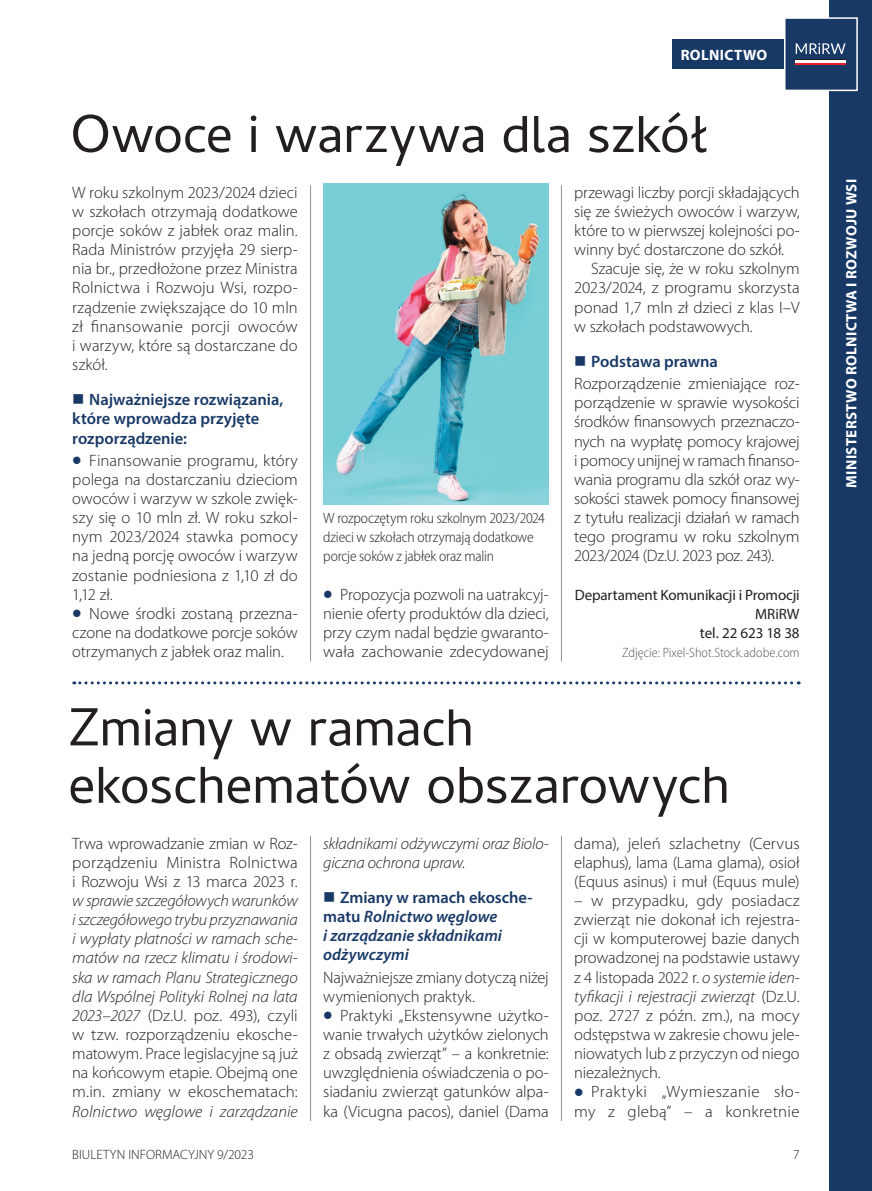
<style>
.page{position:relative;width:872px;height:1191px;background:#fff}
.page>*{position:absolute;margin:0;border:0;box-sizing:border-box;transform-origin:0 0}
.t1{font:54px/57.4px "Cambay";letter-spacing:-.015em;color:#231f20}
.t2{font:300 16.5px/19.2px "Myriad Pro";letter-spacing:-.005em;color:#231f20;text-align:justify}
.t3{font:italic 300 16.5px/19.2px "Myriad Pro";letter-spacing:-.005em;color:#231f20;text-align:justify}
.t4{font:600 16.5px/19.2px "Myriad Pro";color:#183966}
.t5{font:italic 600 16.5px/19.2px "Myriad Pro";color:#183966}
.t6{font:300 16.5px/19.2px "Myriad Pro";letter-spacing:.025em;color:#231f20;text-align:right}
.t7{font:300 semi-condensed 15px/19.2px "Myriad Pro";letter-spacing:-.01em;color:#231f20}
.t8{font:15px/19.2px "Myriad Pro";letter-spacing:-.01em;color:#231f20;text-align:right}
.t9{font:700 15px "Myriad Pro";letter-spacing:.025em;color:#fff}
.t10{font:300 semi-condensed 13.5px "Myriad Pro";color:#57585a}
.t11{font:300 13.5px "Myriad Pro";color:#231f20}
.s1{font-style:normal}
.s2{font-style:italic}
</style>
<div class="page">
<div style="left:829px;top:0;width:43px;height:1191px;background:#183966"></div>
<hr style="left:310px;top:185px;width:1px;height:476px;background:#939598">
<hr style="left:561px;top:185px;width:1px;height:476px;background:#939598">
<hr style="left:310px;top:836px;width:1px;height:284px;background:#939598">
<hr style="left:561px;top:836px;width:1px;height:284px;background:#939598">
<div style="left:672px;top:39px;width:157px;height:30px;background:#183966"></div>
<div style="left:784px;top:18px;width:73px;height:72px;background:#183966"></div>
<hr style="left:795px;top:63px;width:51px;height:2px;background:#ee1d23">
<hr style="left:795px;top:60px;width:51px;height:3px;background:#fff">
<hr style="left:795px;top:60px;width:51px;height:1px;background:#231f20">
<svg style="left:795px;top:43px;width:50px;height:11px"></svg>
<div style="left:784px;top:17px;width:73px;height:74px;border:2px solid #fff"></div>
<img style="left:323px;top:184px;width:226px;height:320px">
<svg style="left:74px;top:681px;width:725px;height:3px"></svg>
<p class="t9" style="left:680px;top:45px;width:88px">ROLNICTWO</p>
<h1 class="t1" style="left:70px;top:105px;width:638px">Owoce i warzywa dla szkół</h1>
<p class="t2" style="left:72px;top:183px;width:227px">W roku szkolnym 2023/2024 dzieci w szkołach otrzymają dodatkowe porcje soków z jabłek oraz malin.<br>Rada Ministrów przyjęła 29 sierp&shy;nia br., przedłożone przez Ministra Rolnictwa i Rozwoju Wsi, rozpo&shy;rządzenie zwiększające do 10 mln zł finansowanie porcji owoców i warzyw, które są dostarczane do szkół.</p>
<p class="t4" style="left:72px;top:390px;width:212px;text-indent:17px">Najważniejsze rozwiązania, które wprowadza przyjęte rozporządzenie:</p>
<p class="t2" style="left:72px;top:451px;width:227px;text-indent:17px">Finansowanie programu, który polega na dostarczaniu dzieciom owoców i warzyw w szkole zwięk&shy;szy się o 10 mln zł. W roku szkol&shy;nym 2023/2024 stawka pomocy na jedną porcję owoców i warzyw zostanie podniesiona z 1,10 zł do 1,12 zł.</p>
<p class="t2" style="left:72px;top:604px;width:227px;text-indent:17px">Nowe środki zostaną przezna&shy;czone na dodatkowe porcje soków otrzymanych z jabłek oraz malin.</p>
<p class="t7" style="left:323px;top:509px;width:223px">W rozpoczętym roku szkolnym 2023/2024 dzieci w szkołach otrzymają dodatkowe porcje soków z jabłek oraz malin</p>
<p class="t2" style="left:323px;top:585px;width:227px;text-indent:17px">Propozycja pozwoli na uatrakcyj&shy;nienie oferty produktów dla dzieci, przy czym nadal będzie gwaranto&shy;wała zachowanie zdecydowanej</p>
<p class="t2" style="left:574px;top:183px;width:227px">przewagi liczby porcji składających</p>
<p class="t2" style="left:574px;top:202px;width:227px">się ze świeżych owoców i warzyw,</p>
<p class="t2" style="left:574px;top:221px;width:227px">które to w pierwszej kolejności po-</p>
<p class="t2" style="left:574px;top:240px;width:211px">winny być dostarczone do szkół.</p>
<p class="t2" style="left:591px;top:259px;width:210px">Szacuje się, że w roku szkolnym</p>
<p class="t2" style="left:574px;top:279px;width:227px">2023/2024, z programu skorzysta</p>
<p class="t2" style="left:574px;top:298px;width:227px">ponad 1,7 mln zł dzieci z klas I–V</p>
<p class="t2" style="left:574px;top:317px;width:180px">w szkołach podstawowych.</p>
<p class="t4" style="left:591px;top:351px;width:128px">Podstawa prawna</p>
<p class="t2" style="left:574px;top:374px;width:227px">Rozporządzenie zmieniające roz&shy;porządzenie w sprawie wysokości środków finansowych przeznaczo&shy;nych na wypłatę pomocy krajowej i pomocy unijnej w ramach finanso&shy;wania programu dla szkół oraz wy&shy;sokości stawek pomocy finansowej z tytułu realizacji działań w ramach tego programu w roku szkolnym 2023/2024 (Dz.U. 2023 poz. 243).</p>
<p class="t8" style="left:575px;top:585px;width:226px">Departament Komunikacji i Promocji<br>MRiRW<br>tel. 22 623 18 38</p>
<p class="t10" style="left:622px;top:645px;width:179px">Zdjęcie: Pixel-Shot.Stock.adobe.com</p>
<h1 class="t1" style="left:68px;top:698px;width:663px">Zmiany w ramach ekoschematów obszarowych</h1>
<p class="t2" style="left:72px;top:833px;width:227px">Trwa wprowadzanie zmian w Roz&shy;porządzeniu Ministra Rolnictwa i Rozwoju Wsi z 13 marca 2023 r.</p>
<p class="t3" style="left:72px;top:890px;width:227px">w sprawie szczegółowych warunków i szczegółowego trybu przyznawania i wypłaty płatności w ramach sche&shy;matów na rzecz klimatu i środowi&shy;ska w ramach Planu Strategicznego dla Wspólnej Polityki Rolnej na lata 2023–2027 <span class="s1">(Dz.U. poz. 493), czyli w tzw. rozporządzeniu ekosche&shy;matowym. Prace legislacyjne są już na końcowym etapie. Obejmą one m.in. zmiany w ekoschematach:</span></p>
<p class="t3" style="left:72px;top:1101px;width:227px">Rolnictwo węglowe i zarządzanie</p>
<p class="t3" style="left:323px;top:833px;width:227px">składnikami odżywczymi oraz Biolo&shy;giczna ochrona upraw.</p>
<p class="t5" style="left:323px;top:887px;width:211px;text-indent:17px"><span class="s1">Zmiany w ramach ekosche&shy;matu</span> Rolnictwo węglowe<br>i zarządzanie składnikami odżywczymi</p>
<p class="t2" style="left:323px;top:967px;width:227px">Najważniejsze zmiany dotyczą niżej wymienionych praktyk.</p>
<p class="t2" style="left:323px;top:1006px;width:227px;text-indent:17px">Praktyki „Ekstensywne użytko&shy;wanie trwałych użytków zielonych z obsadą zwierząt” – a konkretnie: uwzględnienia oświadczenia o po&shy;siadaniu zwierząt gatunków alpa&shy;ka (Vicugna pacos), daniel (Dama</p>
<p class="t2" style="left:574px;top:833px;width:227px">dama), jeleń szlachetny (Cervus elaphus), lama (Lama glama), osioł (Equus asinus) i muł (Equus mule)</p>
<p class="t2" style="left:574px;top:891px;width:227px">– w przypadku, gdy posiadacz zwierząt nie dokonał ich rejestra&shy;cji w komputerowej bazie danych prowadzonej na podstawie ustawy z 4 listopada 2022 r. <span class="s2">o systemie iden&shy;tyfikacji i rejestracji zwierząt</span> (Dz.U. poz. 2727 z późn. zm.), na mocy odstępstwa w zakresie chowu jele&shy;niowatych lub z przyczyn od niego niezależnych.</p>
<p class="t6" style="left:574px;top:1082px;width:227px">Praktyki „Wymieszanie sło&shy;my z glebą” – a konkretnie</p>
<p class="t11" style="left:72px;top:1146px;width:183px">BIULETYN INFORMACYJNY 9/2023</p>
<p class="t11" style="left:793px;top:1146px;width:8px">7</p>
<p class="t9" style="left:841px;top:488px;width:311px;rotate:-90deg">MINISTERSTWO ROLNICTWA I ROZWOJU WSI</p>
</div>
